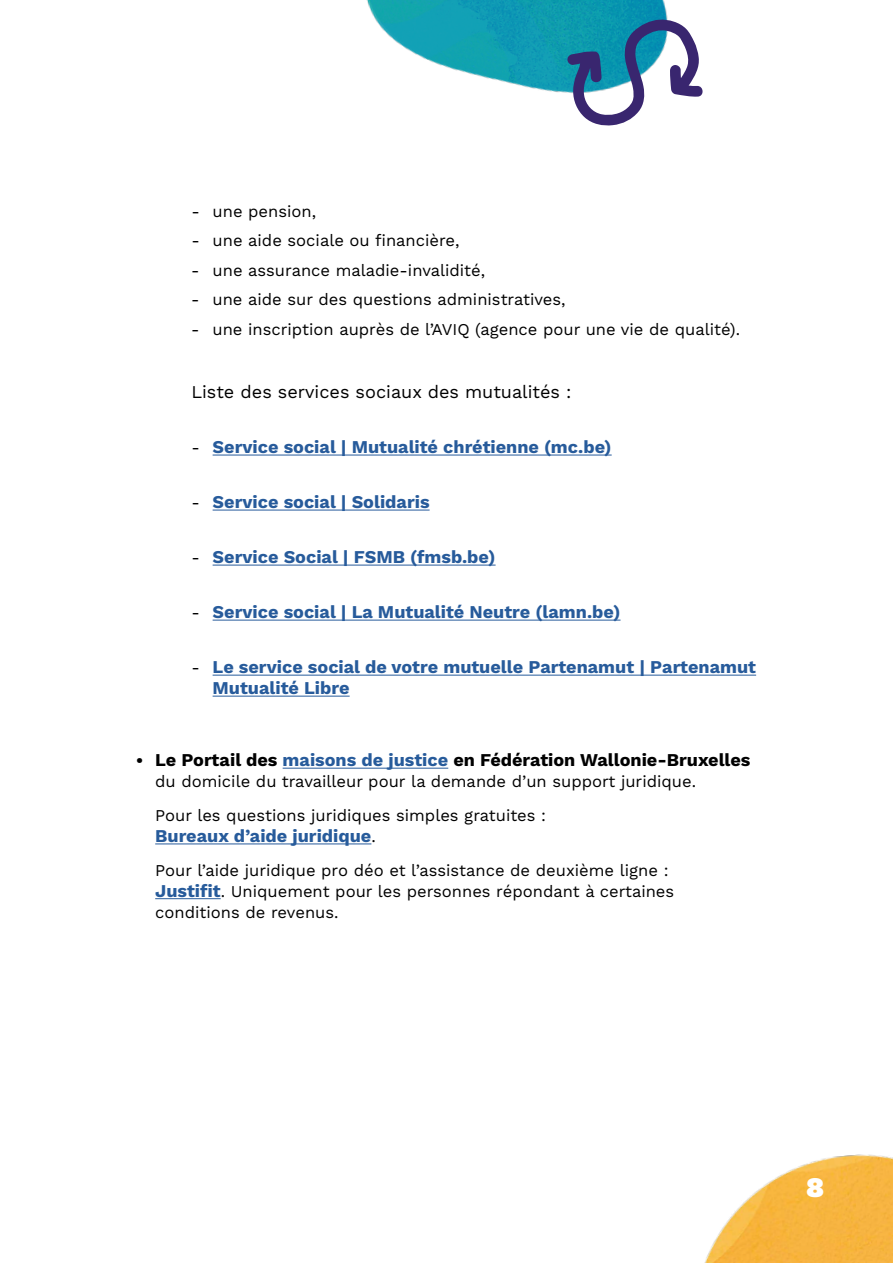
<style>
.page{position:relative;width:893px;height:1263px;background:#fff}
.page>*{position:absolute;margin:0;border:0;box-sizing:border-box;transform-origin:0 0}
.t1{font:900 28.5px "Work Sans";color:#fff}
.t2{font:700 18px/21px "Work Sans";color:#275b9b}
.t3{font:700 18px "Work Sans";color:#000}
.t4{font:18px "Work Sans";color:#000}
.t5{font:16.5px/21px "Work Sans";color:#000}
.s1{font-weight:400;font-size:16.5px;color:#000}
.s2{font-size:16.5px}
.s3{color:#275b9b}
.s4{font-weight:700;font-size:18px;color:#275b9b}
</style>
<div class="page">
<img style="left:704px;top:1154px;width:189px;height:109px">
<hr style="left:213px;top:455px;width:399px;height:1px;background:#275b9b">
<hr style="left:213px;top:510px;width:217px;height:1px;background:#275b9b">
<hr style="left:213px;top:565px;width:283px;height:1px;background:#275b9b">
<hr style="left:213px;top:620px;width:407px;height:1px;background:#275b9b">
<hr style="left:213px;top:675px;width:543px;height:1px;background:#275b9b">
<hr style="left:213px;top:696px;width:137px;height:1px;background:#275b9b">
<hr style="left:283px;top:768px;width:165px;height:1px;background:#275b9b">
<hr style="left:155px;top:843px;width:216px;height:1px;background:#275b9b">
<hr style="left:155px;top:898px;width:66px;height:1px;background:#275b9b">
<img style="left:366px;top:0;width:302px;height:93px">
<svg style="left:567px;top:19px;width:136px;height:107px"></svg>
<p class="t5" style="left:191px;top:201px;width:126px">- une pension,</p>
<p class="t5" style="left:191px;top:231px;width:270px">- une aide sociale ou financière,</p>
<p class="t5" style="left:191px;top:260px;width:295px">- une assurance maladie-invalidité,</p>
<p class="t5" style="left:191px;top:290px;width:376px">- une aide sur des questions administratives,</p>
<p class="t5" style="left:191px;top:319px;width:550px">- une inscription auprès de l’AVIQ (agence pour une vie de qualité).</p>
<p class="t4" style="left:191px;top:381px;width:382px">Liste des services sociaux des mutualités :</p>
<p class="t2" style="left:191px;top:437px;width:422px"><span class="s1">-</span> Service social | Mutualité chrétienne (mc.be)</p>
<p class="t2" style="left:191px;top:492px;width:240px"><span class="s1">-</span> Service social | Solidaris</p>
<p class="t2" style="left:191px;top:548px;width:306px"><span class="s1">-</span> Service Social | FSMB (fmsb.be)</p>
<p class="t2" style="left:191px;top:603px;width:431px"><span class="s1">-</span> Service social | La Mutualité Neutre (lamn.be)</p>
<p class="t2" style="left:213px;top:658px;width:545px;text-indent:-21px"><span class="s1">-</span> Le service social de votre mutuelle Partenamut | Partenamut<br>Mutualité Libre</p>
<p class="t3" style="left:136px;top:750px;width:616px"><span class="s2">•</span> Le Portail des <span class="s3">maisons de justice</span> en Fédération Wallonie-Bruxelles</p>
<p class="t5" style="left:155px;top:766px;width:542px;line-height:33.8px">du domicile du travailleur pour la demande d’un support juridique.<br>Pour les questions juridiques simples gratuites :</p>
<p class="t2" style="left:155px;top:826px;width:222px">Bureaux d’aide juridique<span class="s1">.</span></p>
<p class="t5" style="left:155px;top:860px;width:520px">Pour l’aide juridique pro déo et l’assistance de deuxième ligne :<br><span class="s4">Justifit</span>. Uniquement pour les personnes répondant à certaines conditions de revenus.</p>
<h1 class="t1" style="left:806px;top:1171px;width:20px">8</h1>
</div>
